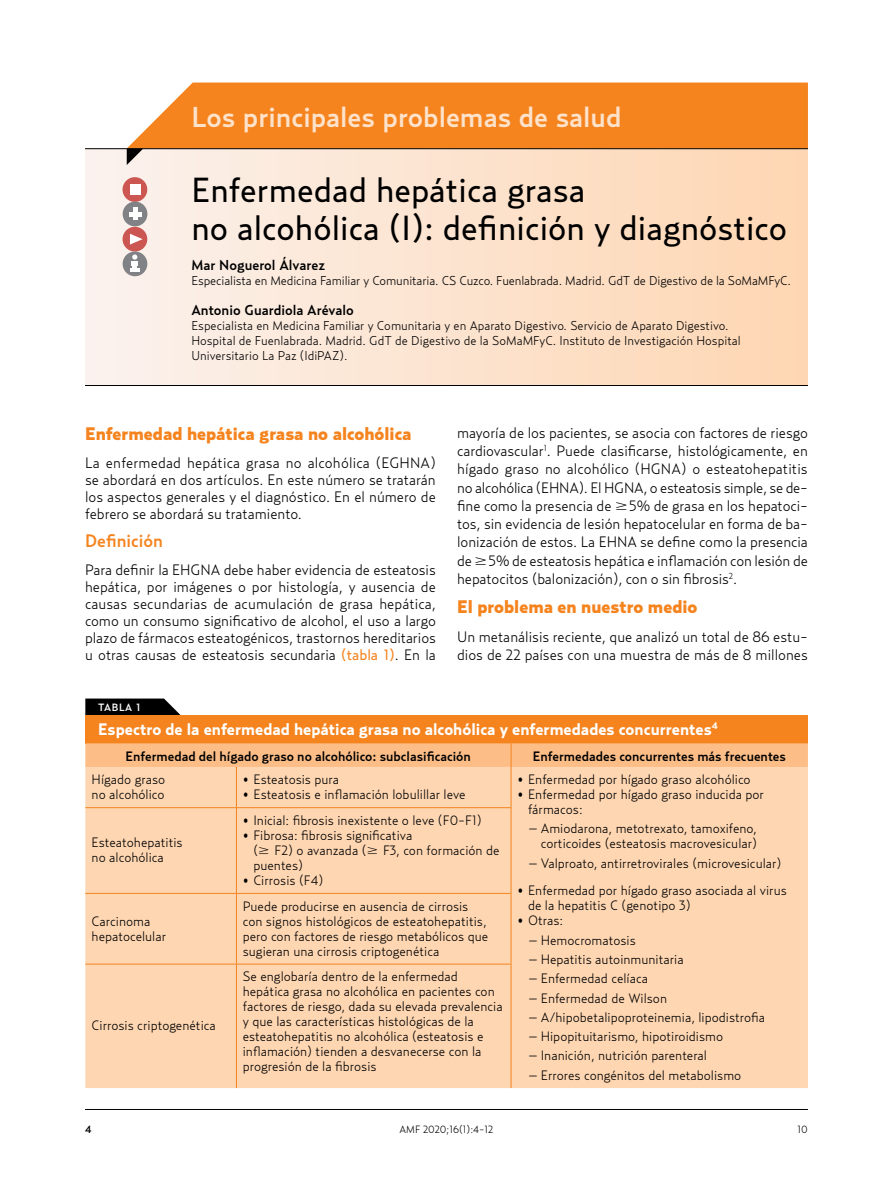
<style>
.page{position:relative;width:893px;height:1191px;background:#fff}
.page>*{position:absolute;margin:0;border:0;box-sizing:border-box;transform-origin:0 0}
.t1{font:34.5px/37.5px "Relay";color:#000}
.t2{font:500 28.5px "Relay";color:#fee2c9}
.t3{font:900 18px "Relay";color:#f5841f}
.t4{font:500 18px "Relay";color:#f5841f}
.t5{font:700 16.5px "Relay";color:#fff}
.t6{font:300 15px/18.3px "Relay";letter-spacing:-.005em;color:#000;text-align:justify}
.t7{font:500 14.25px "Relay";color:#000}
.t8{font:300 13.5px/15px "Relay";color:#000}
.t9{font:500 13.5px "Relay";color:#000}
.t10{font:300 12.75px/15px "Relay";color:#000}
.t11{font:300 10.5px "Relay";color:#000}
.t12{font:500 10.5px "Relay";letter-spacing:.06em;color:#fff}
.t13{font:500 10.5px "Relay";color:#000}
.s1{font-weight:400;color:#f5841f}
.s2{font-family:"Mathematical Pi One";font-weight:400}
</style>
<div class="page">
<hr style="left:85px;top:1109px;width:723px;height:1px;background:#000">
<div style="left:85px;top:148px;width:723px;height:237px;background:linear-gradient(to right,#fbf2ee,#fed6b2)"></div>
<hr style="left:85px;top:385px;width:723px;height:1px;background:#000">
<div style="left:127px;top:83px;width:681px;height:65px;background:#f5841f"></div>
<svg style="left:127px;top:149px;width:16px;height:16px"></svg>
<hr style="left:85px;top:148px;width:723px;height:1px;background:#000">
<div style="left:123px;top:227px;width:24px;height:24px;background:#cc5652;border-radius:50%"></div>
<svg style="left:130px;top:234px;width:13px;height:11px"></svg>
<div style="left:123px;top:177px;width:24px;height:25px;background:#cc5652;border-radius:50%"></div>
<div style="left:130px;top:184px;width:10px;height:11px;background:#fff"></div>
<div style="left:123px;top:202px;width:24px;height:24px;background:#808285;border-radius:50%"></div>
<hr style="left:129px;top:212px;width:12px;height:4px;background:#fff">
<hr style="left:133px;top:208px;width:4px;height:12px;background:#fff">
<div style="left:123px;top:251px;width:24px;height:25px;background:#808285;border-radius:50%"></div>
<svg style="left:130px;top:254px;width:10px;height:18px"></svg>
<hr style="left:133px;top:261px;width:4px;height:11px;background:#fff">
<svg style="left:85px;top:698px;width:96px;height:17px;background:#1f1f1f"></svg>
<div style="left:85px;top:715px;width:723px;height:28px;background:#f5841f"></div>
<div style="left:85px;top:767px;width:723px;height:321px;background:#fed6b2"></div>
<hr style="left:236px;top:767px;width:1px;height:40px;background:#f5841f">
<hr style="left:511px;top:767px;width:1px;height:40px;background:#f5841f">
<hr style="left:85px;top:807px;width:151px;height:1px;background:#f5841f">
<hr style="left:236px;top:807px;width:275px;height:1px;background:#f5841f">
<hr style="left:236px;top:808px;width:1px;height:85px;background:#f5841f">
<hr style="left:511px;top:808px;width:1px;height:85px;background:#f5841f">
<hr style="left:85px;top:893px;width:151px;height:1px;background:#f5841f">
<hr style="left:236px;top:893px;width:275px;height:1px;background:#f5841f">
<hr style="left:236px;top:893px;width:1px;height:70px;background:#f5841f">
<hr style="left:511px;top:893px;width:1px;height:70px;background:#f5841f">
<hr style="left:85px;top:963px;width:151px;height:1px;background:#f5841f">
<hr style="left:236px;top:963px;width:275px;height:1px;background:#f5841f">
<hr style="left:236px;top:964px;width:1px;height:124px;background:#f5841f">
<hr style="left:511px;top:964px;width:1px;height:124px;background:#f5841f">
<div style="left:85px;top:743px;width:723px;height:24px;background:#fcbd87"></div>
<h2 class="t2" style="left:191px;top:100px;width:432px">Los principales problemas de salud</h2>
<h1 class="t1" style="left:191px;top:171px;width:597px">Enfermedad hepática grasa<br>no alcohólica (I): definición y diagnóstico</h1>
<p class="t7" style="left:191px;top:256px;width:135px">Mar Noguerol Álvarez</p>
<p class="t10" style="left:191px;top:272px;width:601px">Especialista en Medicina Familiar y Comunitaria. CS Cuzco. Fuenlabrada. Madrid. GdT de Digestivo de la SoMaMFyC.</p>
<p class="t7" style="left:191px;top:301px;width:164px">Antonio Guardiola Arévalo</p>
<p class="t10" style="left:191px;top:317px;width:551px">Especialista en Medicina Familiar y Comunitaria y en Aparato Digestivo. Servicio de Aparato Digestivo.<br>Hospital de Fuenlabrada. Madrid. GdT de Digestivo de la SoMaMFyC. Instituto de Investigación Hospital<br>Universitario La Paz (IdiPAZ).</p>
<h3 class="t3" style="left:85px;top:423px;width:328px">Enfermedad hepática grasa no alcohólica</h3>
<p class="t6" style="left:85px;top:454px;width:352px;line-height:17px">La enfermedad hepática grasa no alcohólica (EGHNA) se abordará en dos artículos. En este número se tratarán los aspectos generales y el diagnóstico. En el número de febrero se abordará su tratamiento.</p>
<h3 class="t4" style="left:85px;top:530px;width:79px">Definición</h3>
<p class="t6" style="left:85px;top:560px;width:352px;line-height:17.1px">Para definir la EHGNA debe haber evidencia de esteatosis hepática, por imágenes o por histología, y ausencia de causas secundarias de acumulación de grasa hepática, como un consumo significativo de alcohol, el uso a largo plazo de fármacos esteatogénicos, trastornos hereditarios u otras causas de esteatosis secundaria <span class="s1">(tabla 1)</span>. En la</p>
<p class="t6" style="left:457px;top:423px;width:352px;text-align:left">mayoría de los pacientes, se asocia con factores de riesgo cardiovascular<sup>1</sup>. Puede clasificarse, histológicamente, en hígado graso no alcohólico (HGNA) o esteatohepatitis no alcohólica (EHNA). El HGNA, o esteatosis simple, se de&shy;fine como la presencia de <span class="s2">$</span> 5% de grasa en los hepatoci&shy;tos, sin evidencia de lesión hepatocelular en forma de ba&shy;lonización de estos. La EHNA se define como la presencia de <span class="s2">$</span> 5% de esteatosis hepática e inflamación con lesión de hepatocitos (balonización), con o sin fibrosis<sup>2</sup>.</p>
<h3 class="t3" style="left:457px;top:596px;width:242px">El problema en nuestro medio</h3>
<p class="t6" style="left:457px;top:627px;width:352px">Un metanálisis reciente, que analizó un total de 86 estu&shy;dios de 22 países con una muestra de más de 8 millones</p>
<p class="t12" style="left:98px;top:701px;width:44px">TABLA 1</p>
<p class="t5" style="left:98px;top:719px;width:621px">Espectro de la enfermedad hepática grasa no alcohólica y enfermedades concurrentes<sup>4</sup></p>
<p class="t9" style="left:125px;top:748px;width:347px">Enfermedad del hígado graso no alcohólico: subclasificación</p>
<p class="t9" style="left:533px;top:748px;width:255px">Enfermedades concurrentes más frecuentes</p>
<p class="t8" style="left:92px;top:771px;width:75px">Hígado graso no alcohólico</p>
<p class="t8" style="left:243px;top:771px;width:98px">• Esteatosis pura</p>
<p class="t8" style="left:517px;top:771px;width:235px">• Enfermedad por hígado graso alcohólico</p>
<p class="t8" style="left:528px;top:786px;width:238px;text-indent:-11px">• Enfermedad por hígado graso inducida por fármacos:</p>
<p class="t8" style="left:528px;top:821px;width:231px;text-align:right">– Amiodarona, metotrexato, tamoxifeno, corticoides (esteatosis macrovesicular)</p>
<p class="t8" style="left:528px;top:855px;width:255px">– Valproato, antirretrovirales (microvesicular)</p>
<p class="t8" style="left:528px;top:883px;width:260px;text-indent:-11px">• Enfermedad por hígado graso asociada al virus de la hepatitis C (genotipo 3)</p>
<p class="t8" style="left:517px;top:913px;width:47px">• Otras:</p>
<p class="t8" style="left:528px;top:932px;width:109px">– Hemocromatosis</p>
<p class="t8" style="left:528px;top:951px;width:157px">– Hepatitis autoinmunitaria</p>
<p class="t8" style="left:528px;top:970px;width:122px">– Enfermedad celíaca</p>
<p class="t8" style="left:528px;top:990px;width:141px">– Enfermedad de Wilson</p>
<p class="t8" style="left:528px;top:1009px;width:239px">– A/hipobetalipoproteinemia, lipodistrofia</p>
<p class="t8" style="left:528px;top:1028px;width:197px">– Hipopituitarismo, hipotiroidismo</p>
<p class="t8" style="left:528px;top:1047px;width:181px">– Inanición, nutrición parenteral</p>
<p class="t8" style="left:528px;top:1067px;width:215px">– Errores congénitos del metabolismo</p>
<p class="t8" style="left:243px;top:786px;width:224px">• Esteatosis e inflamación lobulillar leve</p>
<p class="t8" style="left:243px;top:812px;width:240px">• Inicial: fibrosis inexistente o leve (F0-F1)</p>
<p class="t8" style="left:253px;top:827px;width:248px;text-indent:-11px">• Fibrosa: fibrosis significativa<br>(<span class="s2">$</span> F2) o avanzada (<span class="s2">$</span> F3, con formación de puentes)</p>
<p class="t8" style="left:243px;top:872px;width:82px">• Cirrosis (F4)</p>
<p class="t8" style="left:92px;top:835px;width:93px">Esteatohepatitis no alcohólica</p>
<p class="t8" style="left:243px;top:898px;width:247px">Puede producirse en ausencia de cirrosis con signos histológicos de esteatohepatitis, pero con factores de riesgo metabólicos que sugieran una cirrosis criptogenética</p>
<p class="t8" style="left:92px;top:913px;width:76px">Carcinoma hepatocelular</p>
<p class="t8" style="left:243px;top:968px;width:261px">Se englobaría dentro de la enfermedad hepática grasa no alcohólica en pacientes con factores de riesgo, dada su elevada prevalencia y que las características histológicas de la esteatohepatitis no alcohólica (esteatosis e inflamación) tienden a desvanecerse con la progresión de la fibrosis</p>
<p class="t8" style="left:92px;top:1018px;width:126px">Cirrosis criptogenética</p>
<p class="t13" style="left:85px;top:1123px;width:8px">4</p>
<p class="t11" style="left:400px;top:1123px;width:95px">AMF 2020;16(1):4-12</p>
<p class="t11" style="left:798px;top:1123px;width:12px">10</p>
</div>
